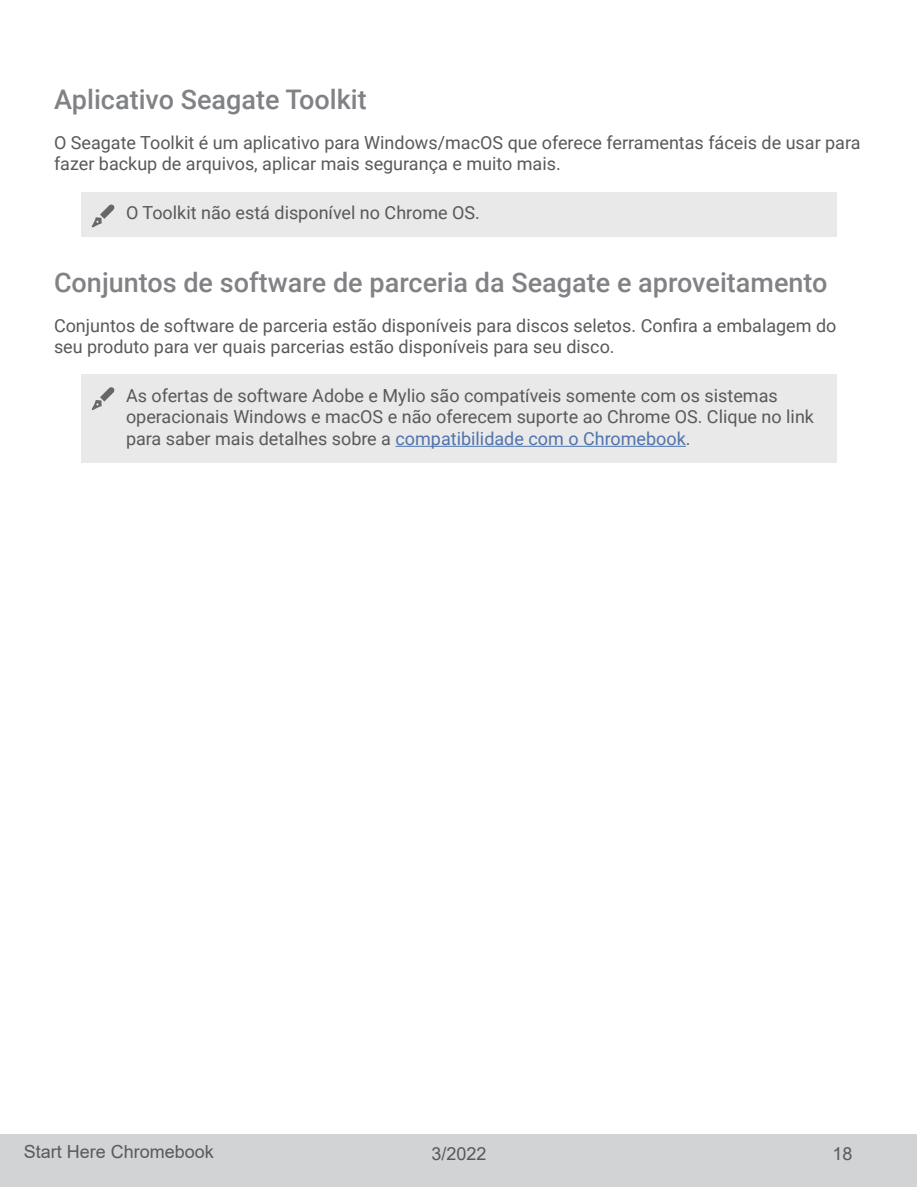
<style>
.page{position:relative;width:918px;height:1188px;background:#fff}
.page>*{position:absolute;margin:0;border:0;box-sizing:border-box;transform-origin:0 0}
.t1{font:500 27px "Roboto";color:#808285}
.t2{font:18px/21.6px "Roboto";color:#58595b}
.t3{font:18px "Arial";color:#58595b}
.s1{color:#4f73ad}
</style>
<div class="page">
<div style="left:1px;top:1135px;width:916px;height:52px;background:#d1d3d4"></div>
<div style="left:81px;top:192px;width:756px;height:45px;background:#e9e9e9"></div>
<div style="left:81px;top:375px;width:756px;height:88px;background:#e9e9e9"></div>
<hr style="left:396px;top:446px;width:290px;height:1px;background:#4f73ad">
<svg style="left:91px;top:204px;width:24px;height:24px"></svg>
<svg style="left:91px;top:387px;width:24px;height:23px"></svg>
<h1 class="t1" style="left:54px;top:81px;width:314px">Aplicativo Seagate Toolkit</h1>
<p class="t2" style="left:54px;top:131px;width:808px">O Seagate Toolkit é um aplicativo para Windows/macOS que oferece ferramentas fáceis de usar para fazer backup de arquivos, aplicar mais segurança e muito mais.</p>
<p class="t2" style="left:126px;top:201px;width:355px">O Toolkit não está disponível no Chrome OS.</p>
<h1 class="t1" style="left:54px;top:263px;width:775px">Conjuntos de software de parceria da Seagate e aproveitamento</h1>
<p class="t2" style="left:54px;top:314px;width:784px">Conjuntos de software de parceria estão disponíveis para discos seletos. Confira a embalagem do seu produto para ver quais parcerias estão disponíveis para seu disco.</p>
<p class="t2" style="left:126px;top:384px;width:690px">As ofertas de software Adobe e Mylio são compatíveis somente com os sistemas operacionais Windows e macOS e não oferecem suporte ao Chrome OS. Clique no link para saber mais detalhes sobre a <span class="s1">compatibilidade com o Chromebook</span>.</p>
<p class="t3" style="left:24px;top:1139px;width:192px">Start Here Chromebook</p>
<p class="t3" style="left:431px;top:1141px;width:57px">3/2022</p>
<p class="t3" style="left:833px;top:1141px;width:22px">18</p>
</div>
